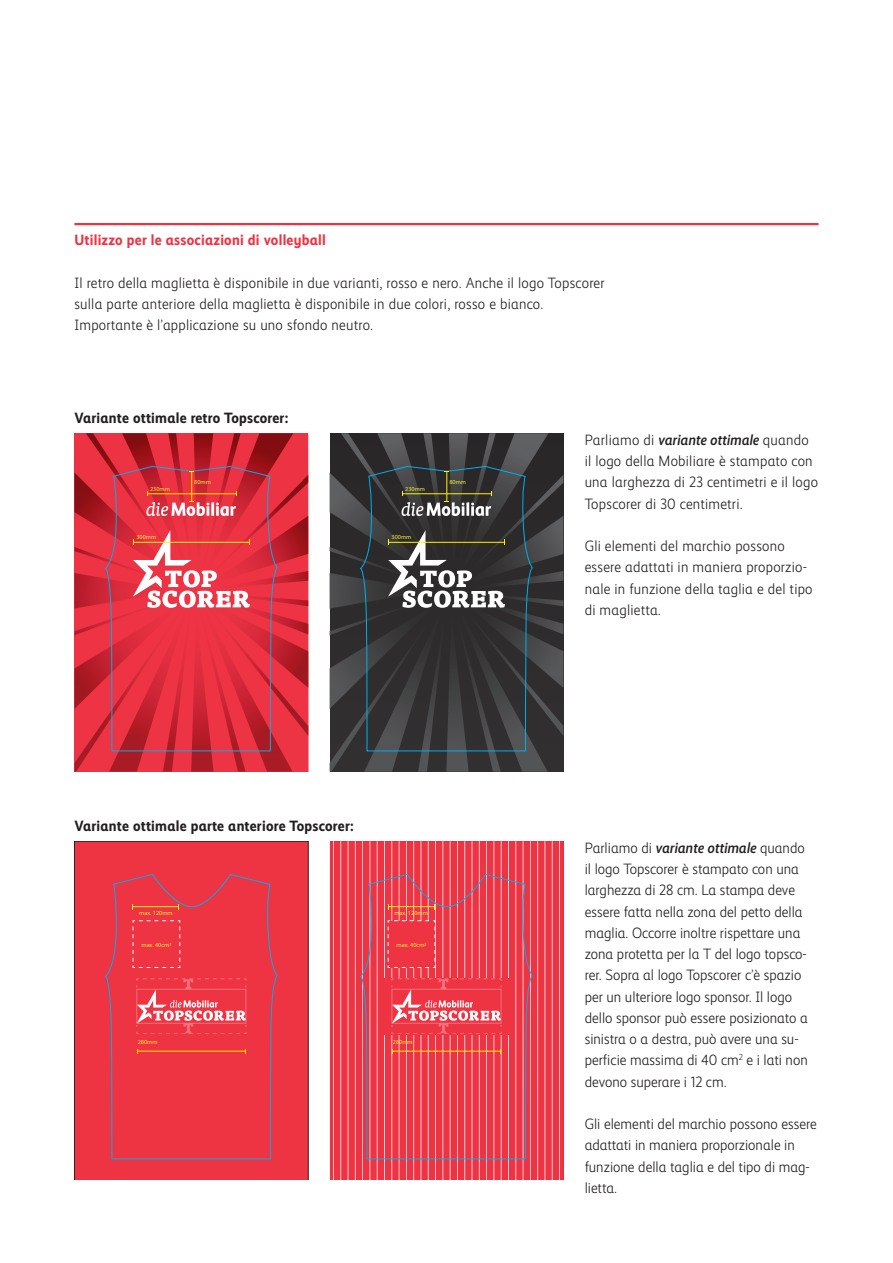
<style>
.page{position:relative;width:893px;height:1263px;background:#fff}
.page>*{position:absolute;margin:0;border:0;box-sizing:border-box;transform-origin:0 0}
.t1{font:300 15px/21.3px "Mobiliar Realist";color:#231f20}
.t2{font:700 15px "Mobiliar Realist";letter-spacing:.015em;color:#231f20}
.t3{font:700 15px "Mobiliar Realist";letter-spacing:.015em;color:#ee3343}
.t4{font:6.15px "Myriad Pro";color:#eeea36}
.s1{font-weight:500;font-style:italic}
</style>
<div class="page">
<hr style="left:74px;top:223px;width:745px;height:2px;background:#ee3343">
<svg style="left:74px;top:433px;width:234px;height:339px;background:#da3544"></svg>
<div style="left:74px;top:841px;width:234px;height:338px;background:#ee3343"></div>
<div style="left:105px;top:874px;width:173px;height:285px;background:#ee3343"></div>
<svg style="left:132px;top:920px;width:48px;height:48px;background:#ee3a4a"></svg>
<hr style="left:137px;top:1051px;width:109px;height:1px;background:#fff101">
<hr style="left:133px;top:906px;width:46px;height:1px;background:#fff101">
<svg style="left:136px;top:978px;width:111px;height:56px;background:#f05562"></svg>
<svg style="left:330px;top:433px;width:233px;height:339px;background:#3e3f40"></svg>
<svg style="left:330px;top:841px;width:233px;height:338px;background:#ed3848"></svg>
<hr style="left:333px;top:841px;width:1px;height:338px;background:#fff">
<hr style="left:340px;top:841px;width:1px;height:338px;background:#fff">
<hr style="left:348px;top:841px;width:1px;height:338px;background:#fff">
<hr style="left:355px;top:841px;width:1px;height:338px;background:#fff">
<hr style="left:362px;top:841px;width:1px;height:338px;background:#fff">
<hr style="left:370px;top:841px;width:1px;height:338px;background:#fff">
<hr style="left:377px;top:841px;width:1px;height:338px;background:#fff">
<hr style="left:384px;top:841px;width:1px;height:338px;background:#fff">
<hr style="left:391px;top:841px;width:1px;height:338px;background:#fff">
<hr style="left:399px;top:841px;width:1px;height:338px;background:#fff">
<hr style="left:406px;top:841px;width:1px;height:338px;background:#fff">
<hr style="left:413px;top:841px;width:1px;height:338px;background:#fff">
<hr style="left:421px;top:841px;width:1px;height:338px;background:#fff">
<hr style="left:428px;top:841px;width:1px;height:338px;background:#fff">
<hr style="left:435px;top:841px;width:1px;height:338px;background:#fff">
<hr style="left:442px;top:841px;width:1px;height:338px;background:#fff">
<hr style="left:450px;top:841px;width:1px;height:338px;background:#fff">
<hr style="left:457px;top:841px;width:1px;height:338px;background:#fff">
<hr style="left:464px;top:841px;width:1px;height:338px;background:#fff">
<hr style="left:472px;top:841px;width:1px;height:338px;background:#fff">
<hr style="left:479px;top:841px;width:1px;height:338px;background:#fff">
<hr style="left:486px;top:841px;width:1px;height:338px;background:#fff">
<hr style="left:494px;top:841px;width:1px;height:338px;background:#fff">
<hr style="left:501px;top:841px;width:1px;height:338px;background:#fff">
<hr style="left:508px;top:841px;width:1px;height:338px;background:#fff">
<hr style="left:515px;top:841px;width:1px;height:338px;background:#fff">
<hr style="left:523px;top:841px;width:1px;height:338px;background:#fff">
<hr style="left:530px;top:841px;width:1px;height:338px;background:#fff">
<hr style="left:537px;top:841px;width:1px;height:338px;background:#fff">
<hr style="left:545px;top:841px;width:1px;height:338px;background:#fff">
<hr style="left:552px;top:841px;width:1px;height:338px;background:#fff">
<hr style="left:559px;top:841px;width:1px;height:338px;background:#fff">
<svg style="left:360px;top:874px;width:173px;height:285px;background:#ea4958"></svg>
<svg style="left:387px;top:920px;width:49px;height:48px;background:#ee3d4c"></svg>
<hr style="left:392px;top:1051px;width:109px;height:1px;background:#fff101">
<hr style="left:388px;top:906px;width:46px;height:1px;background:#fff101">
<svg style="left:392px;top:978px;width:110px;height:56px;background:#f05562"></svg>
<p class="t3" style="left:74px;top:232px;width:253px">Utilizzo per le associazioni di volleyball</p>
<p class="t1" style="left:74px;top:272px;width:532px">Il retro della maglietta è disponibile in due varianti, rosso e nero. Anche il logo Topscorer sulla parte anteriore della maglietta è disponibile in due colori, rosso e bianco.<br>Importante è l’applicazione su uno sfondo neutro.</p>
<p class="t2" style="left:74px;top:409px;width:216px">Variante ottimale retro Topscorer:</p>
<p class="t4" style="left:150px;top:485px;width:21px">230mm</p>
<p class="t4" style="left:136px;top:533px;width:21px">300mm</p>
<p class="t4" style="left:194px;top:478px;width:18px">80mm</p>
<p class="t4" style="left:405px;top:485px;width:21px">230mm</p>
<p class="t4" style="left:391px;top:533px;width:21px">300mm</p>
<p class="t4" style="left:449px;top:478px;width:18px">80mm</p>
<p class="t1" style="left:585px;top:429px;width:235px">Parliamo di <span class="s1">variante ottimale</span> quando il logo della Mobiliare è stampato con una larghezza di 23 centimetri e il logo Topscorer di 30 centimetri.</p>
<p class="t1" style="left:585px;top:535px;width:229px">Gli elementi del marchio possono essere adattati in maniera proporzio&shy;nale in funzione della taglia e del tipo di maglietta.</p>
<p class="t2" style="left:74px;top:817px;width:281px">Variante ottimale parte anteriore Topscorer:</p>
<p class="t4" style="left:139px;top:910px;width:35px">max. 120mm</p>
<p class="t4" style="left:142px;top:941px;width:31px">max. 40cm2</p>
<p class="t4" style="left:138px;top:1038px;width:21px">280mm</p>
<p class="t4" style="left:394px;top:910px;width:35px">max. 120mm</p>
<p class="t4" style="left:397px;top:941px;width:31px">max. 40cm2</p>
<p class="t4" style="left:393px;top:1038px;width:21px">280mm</p>
<p class="t1" style="left:585px;top:837px;width:225px">Parliamo di <span class="s1">variante ottimale</span> quando il logo Topscorer è stampato con una larghezza di 28 cm. La stampa deve essere fatta nella zona del petto della maglia. Occorre inoltre rispettare una zona protetta per la T del logo topsco&shy;rer. Sopra al logo Topscorer c’è spazio per un ulteriore logo sponsor. Il logo dello sponsor può essere posizionato a sinistra o a destra, può avere una su&shy;perficie massima di 40 cm<sup>2</sup> e i lati non devono superare i 12 cm.</p>
<p class="t1" style="left:585px;top:1113px;width:234px">Gli elementi del marchio possono essere adattati in maniera proporzionale in funzione della taglia e del tipo di mag&shy;lietta.</p>
</div>
